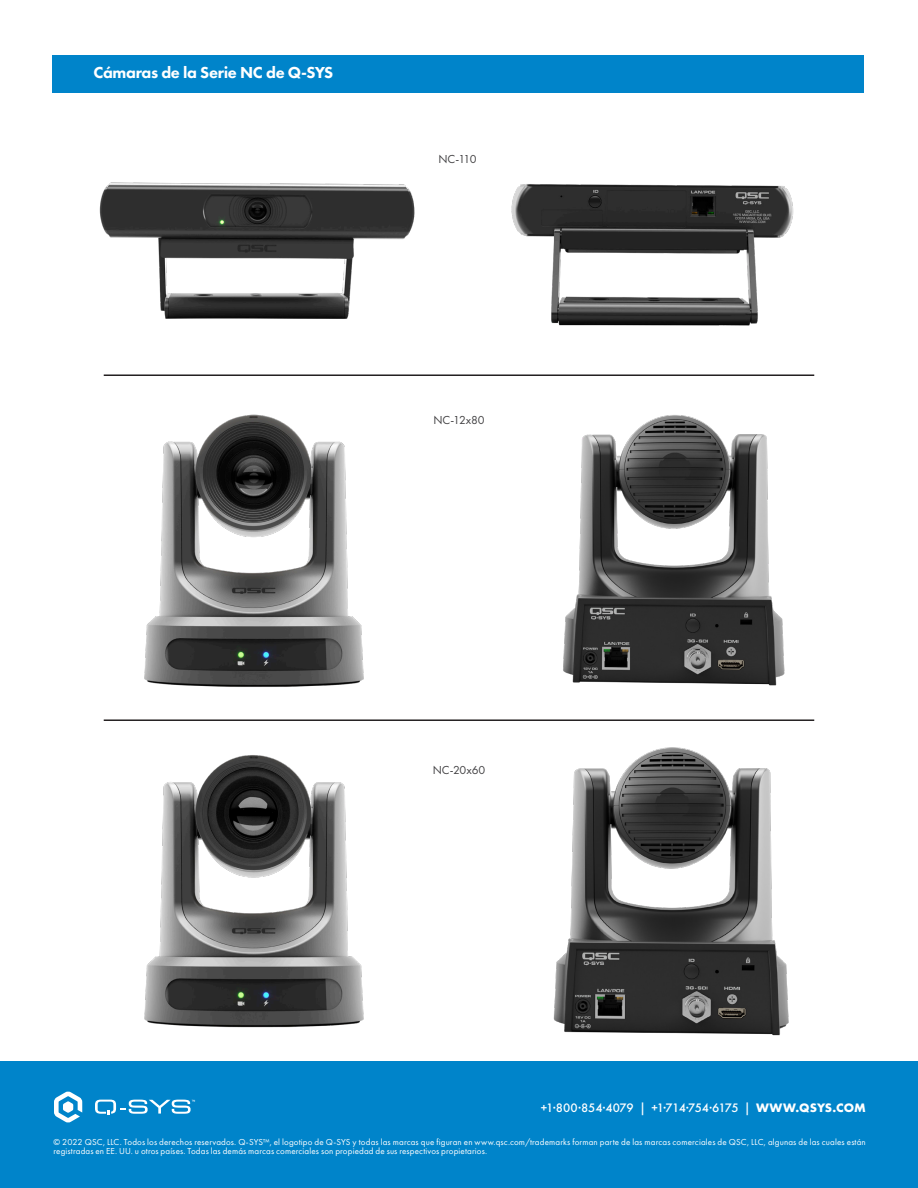
<style>
.page{position:relative;width:918px;height:1188px;background:#fff}
.page>*{position:absolute;margin:0;border:0;box-sizing:border-box;transform-origin:0 0}
.Bullet_Title{font:800 16.5px "Futura PT";letter-spacing:-.02em;color:#fff}
.t1{font:500 12.75px "Futura PT";letter-spacing:-.02em;color:#fff}
.t2{font:12px "Futura PT";letter-spacing:-.005em;color:#414042}
.t3{font:9px/9px "Futura PT";letter-spacing:.015em;color:#fff}
.s1{font-weight:700}
</style>
<div class="page">
<div style="left:53px;top:55px;width:811px;height:38px;background:#0084ca"></div>
<img style="left:144px;top:755px;width:220px;height:273px">
<img style="left:144px;top:414px;width:220px;height:273px">
<img style="left:563px;top:415px;width:222px;height:271px">
<img style="left:553px;top:747px;width:236px;height:289px">
<img style="left:99px;top:182px;width:316px;height:137px">
<img style="left:511px;top:184px;width:283px;height:142px">
<hr style="left:104px;top:374px;width:710px;height:2px;background:#231f20">
<hr style="left:104px;top:719px;width:710px;height:2px;background:#231f20">
<div style="left:0;top:1061px;width:918px;height:127px;background:#0084ca"></div>
<svg style="left:54px;top:1091px;width:28px;height:32px"></svg>
<svg style="left:95px;top:1100px;width:100px;height:15px"></svg>
<p class="Bullet_Title" style="left:93px;top:63px;width:241px">Cámaras de la Serie NC de Q-SYS</p>
<p class="t2" style="left:438px;top:151px;width:40px">NC-110</p>
<p class="t2" style="left:433px;top:412px;width:53px">NC-12x80</p>
<p class="t2" style="left:433px;top:763px;width:54px">NC-20x60</p>
<p class="t1" style="left:541px;top:1100px;width:326px">+1·800·854·4079 | +1·714·754·6175 | <span class="s1">WWW.QSYS.COM</span></p>
<p class="t3" style="left:54px;top:1138px;width:814px">© 2022 QSC, LLC. Todos los derechos reservados. Q-SYS™, el logotipo de Q-SYS y todas las marcas que figuran en www.qsc.com/trademarks forman parte de las marcas comerciales de QSC, LLC, algunas de las cuales están registradas en EE. UU. u otros países. Todas las demás marcas comerciales son propiedad de sus respectivos propietarios.</p>
</div>
